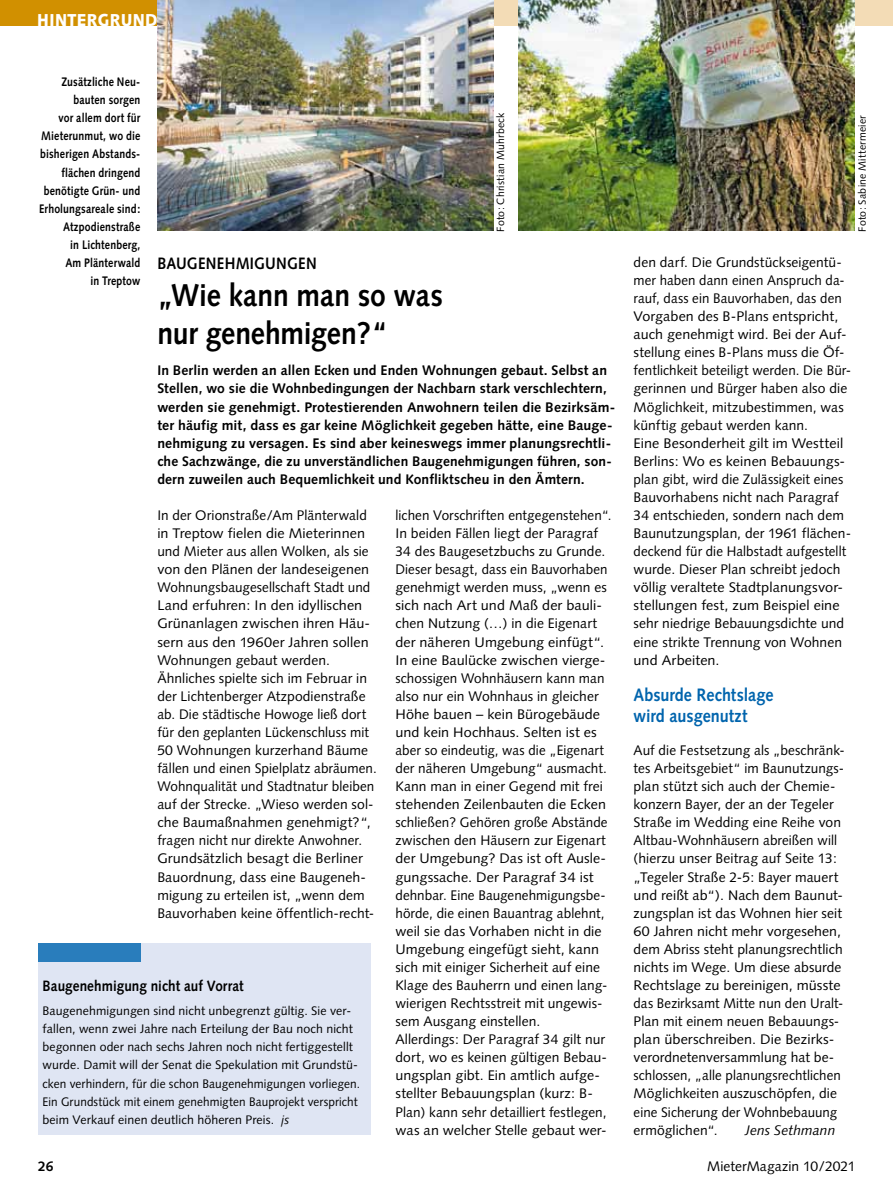
<style>
.page{position:relative;width:893px;height:1191px;background:#fff}
.page>*{position:absolute;margin:0;border:0;box-sizing:border-box;transform-origin:0 0}
.t1{font:700 31.5px/37.5px "Syntax";letter-spacing:-.005em;color:#000;scale:.9 1}
.t2{font:700 18px/21px "Syntax";letter-spacing:.005em;color:#0064ad;scale:.9 1}
.t3{font:900 17.25px "Syntax";letter-spacing:.025em;color:#fff;scale:.9 1}
.t4{font:700 16.5px "Syntax";letter-spacing:.015em;color:#000;scale:.9 1}
.t5{font:700 15px "Syntax";letter-spacing:.01em;color:#000;scale:.9 1}
.t6{font:13.8px/18px "Syntax";letter-spacing:.005em;color:#000}
.t7{font:700 13.8px/18px "Syntax";letter-spacing:.01em;color:#000}
.t8{font:italic 13.8px "Syntax";letter-spacing:.005em;color:#000}
.t9{font:12.3px/18px "Syntax";letter-spacing:.01em;color:#000}
.t10{font:700 12.3px/18px "Syntax";letter-spacing:.015em;color:#000;text-align:right;scale:.85 1}
.t11{font:10.5px "Syntax";letter-spacing:.02em;color:#000}
.s1{font-style:italic}
</style>
<div class="page">
<div style="left:157px;top:0;width:736px;height:26px;background:#f3dcb6"></div>
<div style="left:0;top:0;width:157px;height:26px;background:#d19000"></div>
<img style="left:518px;top:0;width:337px;height:231px">
<img style="left:157px;top:0;width:337px;height:231px">
<div style="left:38px;top:943px;width:333px;height:191px;background:#dfe5f3"></div>
<div style="left:38px;top:943px;width:102px;height:18px;background:#297dbc"></div>
<p class="t3" style="left:37px;top:9px;width:136px">HINTERGRUND</p>
<p class="t10" style="left:39px;top:73px;width:121px">Zusätzliche neu&shy;bauten sorgen<br>vor allem dort für mieterunmut, wo die bisherigen abstands&shy;flächen dringend benötigte grün- und erholungsareale sind: atzpodienstraße<br>in Lichtenberg,<br>am Plänterwald<br>in Treptow</p>
<p class="t11" style="left:494px;top:232px;width:121px;rotate:-90deg">Foto: Christian Muhrbeck</p>
<p class="t11" style="left:856px;top:232px;width:118px;rotate:-90deg">Foto: Sabine Mittermeier</p>
<p class="t6" style="left:634px;top:253px;width:219px">den darf. Die Grundstückseigentü&shy;mer haben dann einen Anspruch da&shy;rauf, dass ein Bauvorhaben, das den Vorgaben des B-Plans entspricht, auch genehmigt wird. Bei der Auf&shy;stellung eines B-Plans muss die Öf&shy;fentlichkeit beteiligt werden. Die Bür&shy;gerinnen und Bürger haben also die Möglichkeit, mitzubestimmen, was künftig gebaut werden kann.<br>Eine Besonderheit gilt im Westteil Berlins: Wo es keinen Bebauungs&shy;plan gibt, wird die Zulässigkeit eines Bauvorhabens nicht nach Paragraf 34 entschieden, sondern nach dem Baunutzungsplan, der 1961 flächen&shy;deckend für die Halbstadt aufgestellt wurde. Dieser Plan schreibt jedoch völlig veraltete Stadtplanungsvor&shy;stellungen fest, zum Beispiel eine sehr niedrige Bebauungsdichte und eine strikte Trennung von Wohnen und Arbeiten.</p>
<h2 class="t2" style="left:634px;top:684px;width:157px">absurde Rechtslage wird ausgenutzt</h2>
<p class="t6" style="left:634px;top:741px;width:213px">Auf die Festsetzung als „beschränk&shy;tes Arbeitsgebiet“ im Baunutzungs&shy;plan stützt sich auch der Chemie&shy;konzern Bayer, der an der Tegeler Straße im Wedding eine Reihe von Altbau-Wohnhäusern abreißen will (hierzu unser Beitrag auf Seite 13: „Tegeler Straße 2-5: Bayer mauert und reißt ab“). Nach dem Baunut&shy;zungsplan ist das Wohnen hier seit 60 Jah ren nicht mehr vorgesehen, dem Abriss steht planungsrechtlich nichts im Wege. Um diese absurde Rechtslage zu bereinigen, müsste das Bezirks amt Mitte nun den Uralt-Plan mit einem neuen Bebauungs&shy;plan überschreiben. Die Bezirks&shy;verordnetenversammlung hat be&shy;schlossen, „alle planungsrechtlichen Möglichkeiten auszuschöpfen, die eine Sicherung der Wohnbebauung ermöglichen“.</p>
<p class="t4" style="left:157px;top:254px;width:179px">Baugenehmigungen</p>
<h1 class="t1" style="left:157px;top:277px;width:319px">„Wie kann man so was nur genehmigen?“</h1>
<p class="t7" style="left:157px;top:362px;width:459px">in Berlin werden an allen ecken und enden Wohnungen gebaut. Selbst an Stellen, wo sie die Wohnbedingungen der nachbarn stark verschlechtern, werden sie genehmigt. Protestierenden anwohnern teilen die Bezirksäm&shy;ter häufig mit, dass es gar keine möglichkeit gegeben hätte, eine Bauge&shy;nehmigung zu versagen. es sind aber keineswegs immer planungsrechtli&shy;che Sachzwänge, die zu unverständlichen Baugenehmigungen führen, son&shy;dern zuweilen auch Bequemlichkeit und Konfliktscheu in den Ämtern.</p>
<p class="t6" style="left:157px;top:506px;width:221px">In der Orionstraße/Am Plänterwald in Treptow fielen die Mieterinnen und Mieter aus allen Wolken, als sie von den Plänen der landeseigenen Wohnungsbaugesellschaft Stadt und Land erfuhren: In den idyllischen Grünanlagen zwischen ihren Häu&shy;sern aus den 1960er Jahren sollen Wohnungen gebaut werden.<br>Ähnliches spielte sich im Februar in der Lichtenberger Atzpodienstraße ab. Die städtische Howoge ließ dort für den geplanten Lückenschluss mit 50 Wohnungen kurzerhand Bäume fällen und einen Spielplatz abräumen.<br>Wohnqualität und Stadtnatur bleiben auf der Strecke. „Wieso wer den sol&shy;che Baumaßnahmen genehmigt?“, fragen nicht nur direkte An wohner.<br>Grundsätzlich besagt die Berliner Bauordnung, dass eine Baugeneh&shy;migung zu erteilen ist, „wenn dem Bauvorhaben keine öffentlich-recht-</p>
<p class="t6" style="left:395px;top:506px;width:218px">lichen Vorschriften entgegenstehen“.<br>In beiden Fällen liegt der Paragraf 34 des Baugesetzbuchs zu Grunde.<br>Dieser besagt, dass ein Bauvorhaben genehmigt werden muss, „wenn es sich nach Art und Maß der bauli&shy;chen Nutzung (…) in die Eigenart der näheren Umgebung einfügt“.<br>In eine Baulücke zwischen vierge&shy;schossigen Wohnhäusern kann man also nur ein Wohnhaus in gleicher Höhe bauen – kein Bürogebäude und kein Hochhaus. Selten ist es aber so eindeutig, was die „Eigenart der näheren Umgebung“ ausmacht.<br>Kann man in einer Gegend mit frei stehenden Zeilenbauten die Ecken schließen? Gehören große Abstände zwischen den Häusern zur Eigenart der Umgebung? Das ist oft Ausle&shy;gungssache. Der Paragraf 34 ist dehnbar. Eine Baugenehmigungsbe&shy;hörde, die einen Bauantrag ablehnt, weil sie das Vorhaben nicht in die Umgebung eingefügt sieht, kann sich mit einiger Sicherheit auf eine Klage des Bauherrn und einen lang&shy;wierigen Rechtsstreit mit ungewis&shy;sem Ausgang einstellen.<br>Allerdings: Der Paragraf 34 gilt nur dort, wo es keinen gültigen Bebau&shy;ungsplan gibt. Ein amtlich aufge&shy;stellter Bebauungsplan (kurz: B-Plan) kann sehr detailliert festlegen, was an welcher Stelle gebaut wer-</p>
<p class="t5" style="left:43px;top:977px;width:225px">Baugenehmigung nicht auf Vorrat</p>
<p class="t9" style="left:43px;top:1002px;width:319px">Baugenehmigungen sind nicht unbegrenzt gültig. Sie ver&shy;fallen, wenn zwei Jahre nach Erteilung der Bau noch nicht begonnen oder nach sechs Jahren noch nicht fertiggestellt wurde. Damit will der Senat die Spekulation mit Grundstü&shy;cken verhindern, für die schon Baugenehmigungen vorliegen.<br>Ein Grundstück mit einem genehmigten Bauprojekt verspricht beim Verkauf einen deutlich höheren Preis. <span class="s1">js</span></p>
<p class="t8" style="left:745px;top:1121px;width:92px">Jens Sethmann</p>
<p class="t6" style="left:707px;top:1157px;width:150px">MieterMagazin 10/2021</p>
<p class="t7" style="left:38px;top:1157px;width:17px">26</p>
</div>
